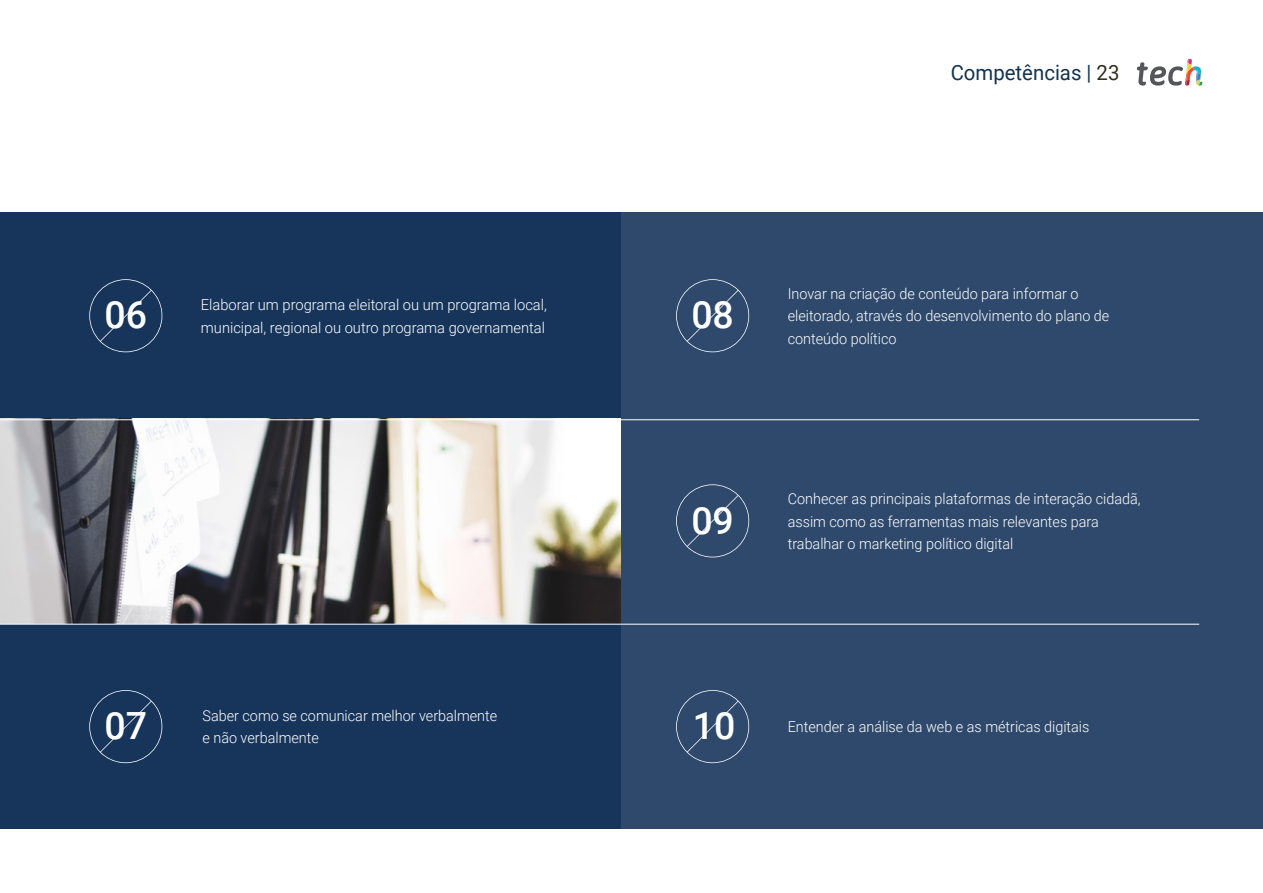
<style>
.page{position:relative;width:1263px;height:893px;background:#fff}
.page>*{position:absolute;margin:0;border:0;box-sizing:border-box;transform-origin:0 0}
.t1{font:500 37.5px "Roboto";color:#fff}
.t2{font:21px "Roboto";color:#123352}
.t3{font:300 15px/22.5px "Roboto";color:#fff;scale:.96 1}
.t4{font:300 15px "Roboto";color:#fff}
.s1{color:#312e20}
</style>
<div class="page">
<div style="left:0;top:213px;width:621px;height:616px;background:#17355b"></div>
<svg style="left:89px;top:279px;width:73px;height:73px"></svg>
<div style="left:621px;top:213px;width:642px;height:616px;background:#2e496b"></div>
<svg style="left:89px;top:690px;width:73px;height:73px"></svg>
<svg style="left:676px;top:279px;width:73px;height:73px"></svg>
<svg style="left:676px;top:484px;width:73px;height:73px"></svg>
<svg style="left:676px;top:690px;width:73px;height:73px"></svg>
<img style="left:0;top:418px;width:621px;height:206px">
<hr style="left:0;top:419px;width:1199px;height:1px;background:#fff">
<hr style="left:0;top:624px;width:1199px;height:1px;background:#fff">
<svg style="left:1137px;top:59px;width:65px;height:27px"></svg>
<h1 class="t1" style="left:104px;top:289px;width:44px">06</h1>
<p class="t4" style="left:201px;top:294px;width:347px">Elaborar um programa eleitoral ou um programa local,</p>
<p class="t4" style="left:201px;top:317px;width:346px">municipal, regional ou outro programa governamental</p>
<h1 class="t1" style="left:104px;top:700px;width:44px">07</h1>
<p class="t3" style="left:203px;top:704px;width:309px">Saber como se comunicar melhor verbalmente e não verbalmente</p>
<h2 class="t2" style="left:951px;top:57px;width:170px">Competências | <span class="s1">23</span></h2>
<h1 class="t1" style="left:691px;top:289px;width:44px">08</h1>
<p class="t3" style="left:788px;top:282px;width:336px">Inovar na criação de conteúdo para informar o eleitorado, através do desenvolvimento do plano de conteúdo político</p>
<h1 class="t1" style="left:691px;top:494px;width:44px">09</h1>
<p class="t3" style="left:788px;top:487px;width:369px">Conhecer as principais plataformas de interação cidadã, assim como as ferramentas mais relevantes para trabalhar o marketing político digital</p>
<h1 class="t1" style="left:693px;top:700px;width:44px">10</h1>
<p class="t3" style="left:788px;top:715px;width:316px">Entender a análise da web e as métricas digitais</p>
</div>
